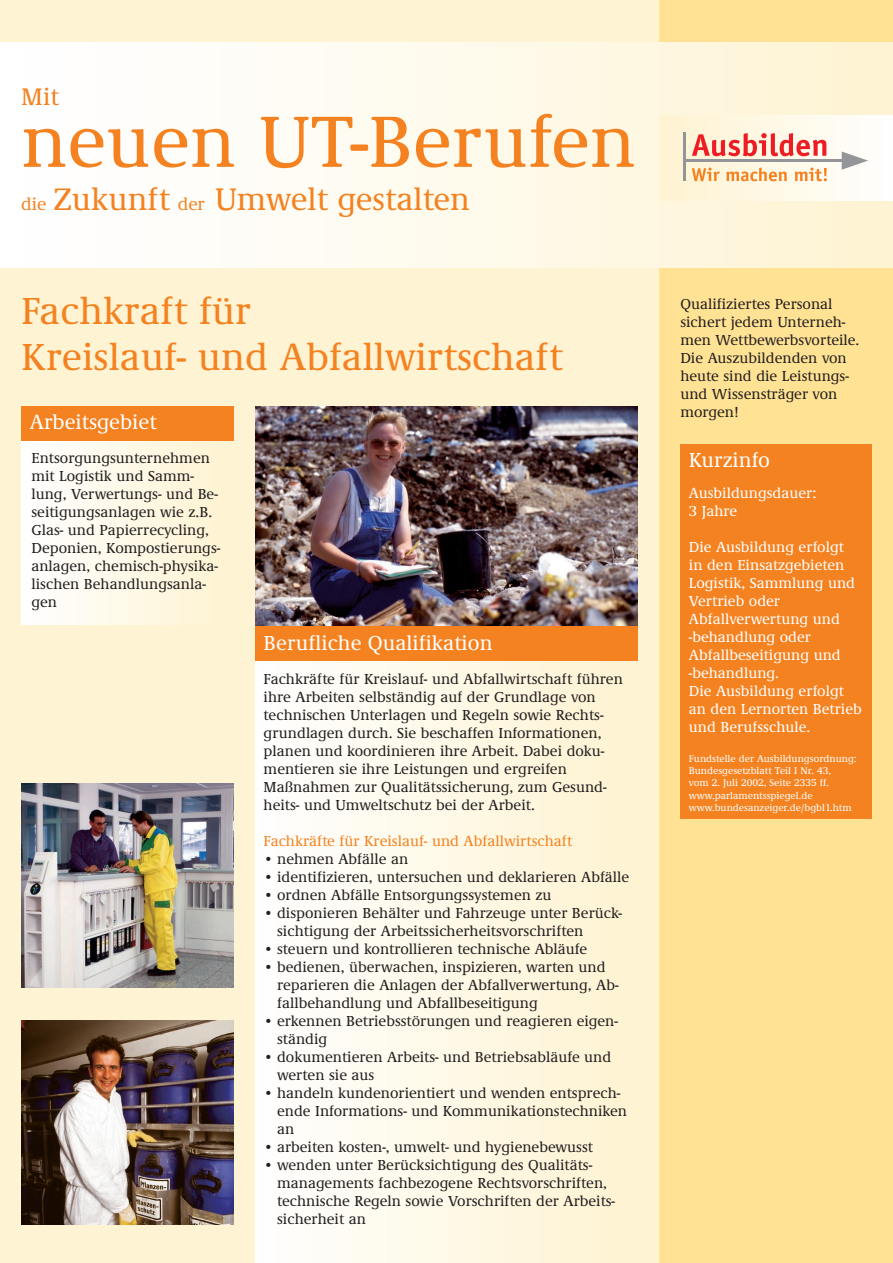
<style>
.page{position:relative;width:893px;height:1263px;background:#fef3d2}
.page>*{position:absolute;margin:0;border:0;box-sizing:border-box;transform-origin:0 0}
.t1{font:500 75px "Demos EF";color:#f58220}
.t2{font:500 39px/46.8px "Demos EF";color:#f58220}
.t3{font:500 32.25px "Demos EF";color:#f58220}
.t4{font:500 24.75px "Demos EF";color:#f58220}
.t5{font:500 21px "Demos EF";color:#fff}
.t6{font:500 18px "Demos EF";color:#f58220}
.t7{font:500 15px/18px "Demos EF";color:#231f20}
.t8{font:500 15px/18px "Demos EF";color:#fff}
.t9{font:500 15px "Demos EF";color:#f58220}
.t10{font:500 10.05px/12.1px "Demos EF";color:#fff}
</style>
<div class="page">
<div style="left:659px;top:0;width:234px;height:1263px;background:#ffe293"></div>
<div style="left:0;top:43px;width:893px;height:225px;background:linear-gradient(to right,#feffff,#fef4d4)"></div>
<div style="left:659px;top:116px;width:234px;height:85px;background:linear-gradient(to right,#fcf1cf,#fffffe)"></div>
<svg style="left:692px;top:133px;width:134px;height:23px;background:#f79e94"></svg>
<svg style="left:692px;top:168px;width:28px;height:13px"></svg>
<svg style="left:726px;top:168px;width:61px;height:13px"></svg>
<svg style="left:795px;top:168px;width:32px;height:13px"></svg>
<hr style="left:684px;top:159px;width:161px;height:3px;background:#939598">
<hr style="left:684px;top:133px;width:2px;height:48px;background:#939598">
<svg style="left:842px;top:152px;width:26px;height:18px"></svg>
<div style="left:21px;top:425px;width:213px;height:199px;background:linear-gradient(to right,#fefefe,#fef3d1)"></div>
<div style="left:21px;top:406px;width:213px;height:34px;background:#f58220"></div>
<div style="left:680px;top:444px;width:192px;height:374px;background:#f58220"></div>
<div style="left:255px;top:629px;width:383px;height:634px;background:linear-gradient(to right,#fefefe,#fef3d1)"></div>
<img style="left:21px;top:783px;width:213px;height:204px">
<img style="left:21px;top:1020px;width:213px;height:204px">
<img style="left:255px;top:406px;width:383px;height:220px">
<div style="left:255px;top:626px;width:383px;height:34px;background:#f58220"></div>
<p class="t4" style="left:21px;top:82px;width:39px">Mit</p>
<p class="t1" style="left:21px;top:97px;width:616px">neuen UT-Berufen</p>
<p class="t6" style="left:21px;top:194px;width:27px">die</p>
<p class="t3" style="left:53px;top:180px;width:118px">Zukunft</p>
<p class="t6" style="left:178px;top:194px;width:29px">der</p>
<p class="t3" style="left:215px;top:180px;width:257px">Umwelt gestalten</p>
<p class="t2" style="left:21px;top:287px;width:543px">Fachkraft für<br>Kreislauf- und Abfallwirtschaft</p>
<p class="t7" style="left:680px;top:295px;width:181px">Qualifiziertes Personal sichert jedem Unterneh&shy;men Wettbewerbsvorteile.<br>Die Auszubildenden von heute sind die Leistungs&shy;und Wissensträger von morgen!</p>
<p class="t7" style="left:31px;top:449px;width:190px">Entsorgungsunternehmen mit Logistik und Samm&shy;lung, Verwertungs- und Be&shy;seitigungsanlagen wie z.B.<br>Glas- und Papierrecycling,<br>Deponien, Kompostierungs&shy;anlagen, chemisch-physika&shy;lischen Behandlungsanla&shy;gen</p>
<p class="t5" style="left:30px;top:409px;width:128px">Arbeitsgebiet</p>
<p class="t5" style="left:689px;top:448px;width:83px">Kurzinfo</p>
<p class="t8" style="left:689px;top:484px;width:129px">Ausbildungsdauer:<br>3 Jahre</p>
<p class="t8" style="left:689px;top:538px;width:174px">Die Ausbildung erfolgt<br>in den Einsatzgebieten<br>Logistik, Sammlung und<br>Vertrieb oder<br>Abfallverwertung und -behandlung oder<br>Abfallbeseitigung und -behandlung.<br>Die Ausbildung erfolgt an den Lernorten Betrieb und Berufsschule.</p>
<p class="t10" style="left:689px;top:753px;width:169px">Fundstelle der Ausbildungsordnung:<br>Bundesgesetzblatt Teil I Nr. 43,<br>vom 2. Juli 2002, Seite 2335 ff. www.parlamentsspiegel.de www.bundesanzeiger.de/bgbl1.htm</p>
<p class="t5" style="left:264px;top:630px;width:230px">Berufliche Qualifikation</p>
<p class="t7" style="left:264px;top:669px;width:361px">Fachkräfte für Kreislauf- und Abfallwirtschaft führen ihre Arbeiten selbständig auf der Grundlage von technischen Unterlagen und Regeln sowie Rechts&shy;grundlagen durch. Sie beschaffen Informationen, planen und koordinieren ihre Arbeit. Dabei doku&shy;mentieren sie ihre Leistungen und ergreifen Maßnahmen zur Qualitätssicherung, zum Gesund&shy;heits- und Umweltschutz bei der Arbeit.</p>
<p class="t9" style="left:264px;top:831px;width:310px">Fachkräfte für Kreislauf- und Abfallwirtschaft</p>
<p class="t7" style="left:264px;top:849px;width:146px">• nehmen Abfälle an</p>
<p class="t7" style="left:264px;top:867px;width:367px">• identifizieren, untersuchen und deklarieren Abfälle</p>
<p class="t7" style="left:264px;top:885px;width:289px">• ordnen Abfälle Entsorgungssystemen zu</p>
<p class="t7" style="left:277px;top:903px;width:347px;text-indent:-14px">• disponieren Behälter und Fahrzeuge unter Berück&shy;sichtigung der Arbeitssicherheitsvorschriften</p>
<p class="t7" style="left:264px;top:939px;width:325px">• steuern und kontrollieren technische Abläufe</p>
<p class="t7" style="left:277px;top:957px;width:343px;text-indent:-14px">• bedienen, überwachen, inspizieren, warten und reparieren die Anlagen der Abfallverwertung, Ab&shy;fallbehandlung und Abfallbeseitigung</p>
<p class="t7" style="left:277px;top:1011px;width:342px;text-indent:-14px">• erkennen Betriebsstörungen und reagieren eigen&shy;ständig</p>
<p class="t7" style="left:277px;top:1047px;width:336px;text-indent:-14px">• dokumentieren Arbeits- und Betriebsabläufe und werten sie aus</p>
<p class="t7" style="left:277px;top:1083px;width:351px;text-indent:-14px">• handeln kundenorientiert und wenden entsprech&shy;ende Informations- und Kommunikationstechniken an</p>
<p class="t7" style="left:264px;top:1137px;width:331px">• arbeiten kosten-, umwelt- und hygienebewusst</p>
<p class="t7" style="left:277px;top:1155px;width:339px;text-indent:-14px">• wenden unter Berücksichtigung des Qualitäts&shy;managements fachbezogene Rechtsvorschriften, technische Regeln sowie Vorschriften der Arbeits&shy;sicherheit an</p>
</div>
